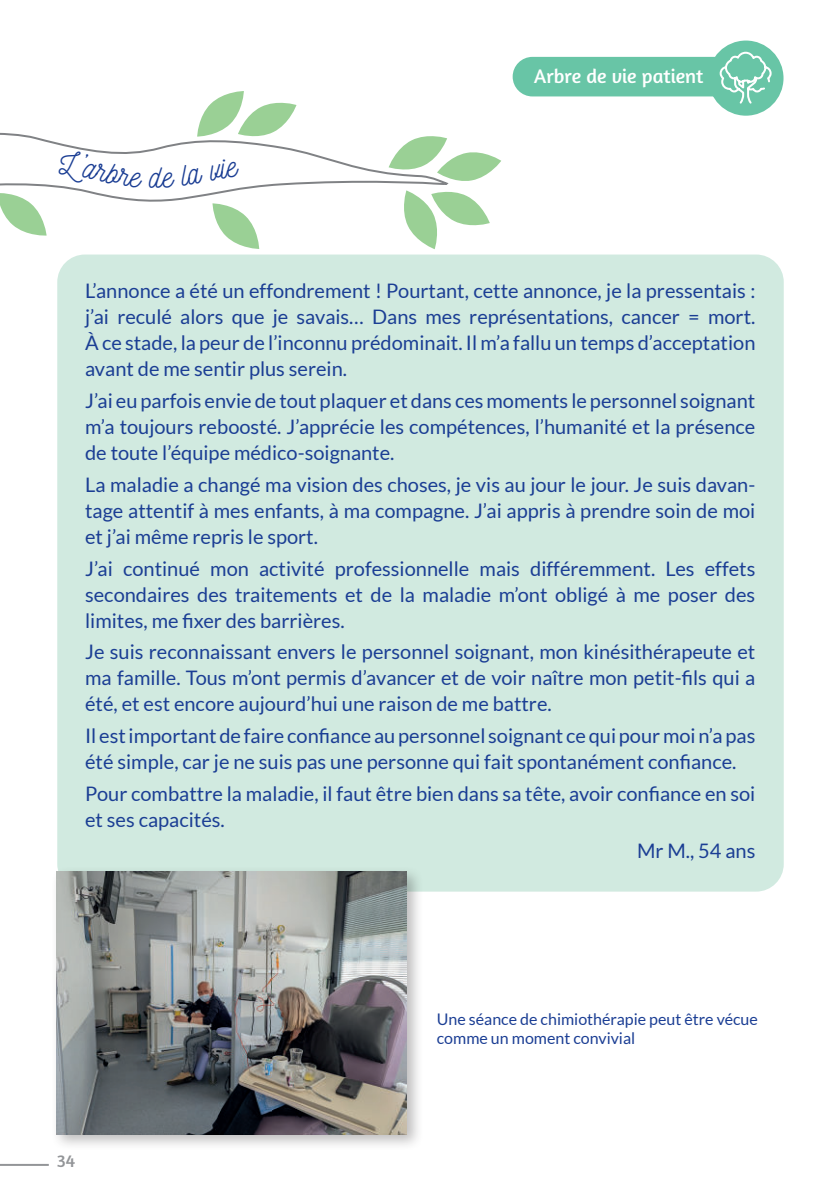
<style>
.page{position:relative;width:840px;height:1191px;background:#fff}
.page>*{position:absolute;margin:0;border:0;box-sizing:border-box;transform-origin:0 0}
.t1{font:20px/26px "Lato";color:#1b3e94;text-align:justify}
.t2{font:20px "Amaranth";color:#fff}
.t3{font:18px "Amaranth";color:#939598}
.t4{font:16px/19.2px "Lato";color:#1b3e94}
</style>
<div class="page">
<hr style="left:0;top:1163px;width:49px;height:2px;background:#939598">
<div style="left:57px;top:254px;width:726px;height:637px;background:#d1eae0;border-radius:28px"></div>
<div style="left:512px;top:57px;width:232px;height:39px;background:#68c5a6;border-radius:20px"></div>
<div style="left:708px;top:41px;width:75px;height:75px;background:#68c5a6;border-radius:50%"></div>
<svg style="left:718px;top:51px;width:54px;height:58px"></svg>
<svg style="left:0;top:132px;width:388px;height:70px"></svg>
<svg style="left:197px;top:91px;width:99px;height:49px"></svg>
<svg style="left:388px;top:136px;width:113px;height:113px"></svg>
<svg style="left:212px;top:203px;width:47px;height:46px"></svg>
<svg style="left:0;top:192px;width:47px;height:44px"></svg>
<div style="left:51px;top:865px;width:372px;height:286px;background:#231f20;opacity:.3"></div>
<img style="left:57px;top:871px;width:349px;height:263px">
<svg style="left:58px;top:149px;width:85px;height:39px"></svg>
<svg style="left:149px;top:159px;width:91px;height:29px"></svg>
<p class="t2" style="left:534px;top:68px;width:171px">Arbre de vie patient</p>
<p class="t1" style="left:85px;top:278px;width:671px">L’annonce a été un effondrement ! Pourtant, cette annonce, je la pressentais : j’ai reculé alors que je savais… Dans mes représentations, cancer = mort.<br>À ce stade, la peur de l’inconnu prédominait. Il m’a fallu un temps d’acceptation avant de me sentir plus serein.</p>
<p class="t1" style="left:85px;top:388px;width:671px">J’ai eu parfois envie de tout plaquer et dans ces moments le personnel soignant m’a toujours reboosté. J’apprécie les compétences, l’humanité et la présence de toute l’équipe médico-soignante.</p>
<p class="t1" style="left:85px;top:472px;width:671px">La maladie a changé ma vision des choses, je vis au jour le jour. Je suis davan&shy;tage attentif à mes enfants, à ma compagne. J’ai appris à prendre soin de moi et j’ai même repris le sport.</p>
<p class="t1" style="left:85px;top:555px;width:671px">J’ai continué mon activité professionnelle mais différemment. Les effets secondaires des traitements et de la maladie m’ont obligé à me poser des limites, me fixer des barrières.</p>
<p class="t1" style="left:85px;top:639px;width:671px">Je suis reconnaissant envers le personnel soignant, mon kinésithérapeute et ma famille. Tous m’ont permis d’avancer et de voir naître mon petit-fils qui a été, et est encore aujourd’hui une raison de me battre.</p>
<p class="t1" style="left:85px;top:722px;width:671px">Il est important de faire confiance au personnel soignant ce qui pour moi n’a pas été simple, car je ne suis pas une personne qui fait spontanément confiance.</p>
<p class="t1" style="left:85px;top:780px;width:671px">Pour combattre la maladie, il faut être bien dans sa tête, avoir confiance en soi et ses capacités.</p>
<p class="t1" style="left:636px;top:838px;width:120px">Mr M., 54 ans</p>
<p class="t3" style="left:57px;top:1152px;width:20px">34</p>
<p class="t4" style="left:436px;top:1009px;width:322px">Une séance de chimiothérapie peut être vécue comme un moment convivial</p>
</div>
